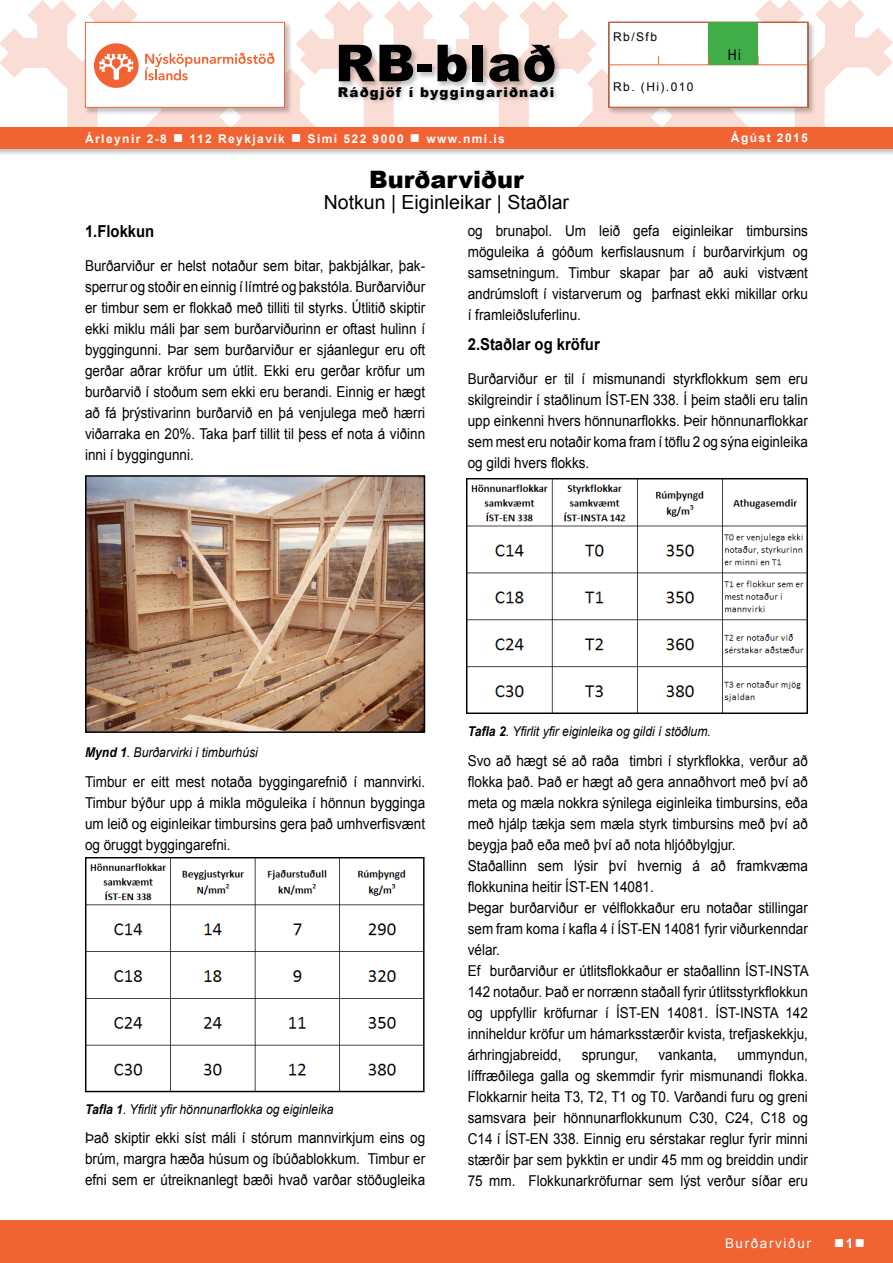
<style>
.page{position:relative;width:893px;height:1263px;background:#fff}
.page>*{position:absolute;margin:0;border:0;box-sizing:border-box;transform-origin:0 0}
.t1{font:900 51px "Arial";letter-spacing:.02em;color:#000}
.t2{font:900 24px "Arial";color:#000}
.t3{font:19.5px "Arial";color:#000}
.t4{font:700 16.5px "Arial";color:#000;scale:.9 1}
.t5{font:15px/21px "Arial";color:#000;text-align:justify;scale:.9 1}
.t6{font:14.7px "Arial";color:#000;scale:.84 1}
.t7{font:italic 13.5px "Arial";color:#000;scale:.9 1}
.t8{font:900 13.5px "Arial";letter-spacing:.085em;color:#000}
.t9{font:13.5px "Arial";letter-spacing:.12em;color:#fff}
.t10{font:700 13.5px "Arial";color:#fff}
.t11{font:700 12px "Arial";letter-spacing:.12em;color:#fff}
.t12{font:12px "Arial";letter-spacing:.12em;color:#000}
.s1{font-weight:700}
</style>
<div class="page">
<img style="left:85px;top:475px;width:341px;height:258px">
<img style="left:85px;top:858px;width:340px;height:235px">
<img style="left:467px;top:478px;width:340px;height:235px">
<div style="left:0;top:1220px;width:893px;height:43px;background:#f26334"></div>
<svg style="left:274px;top:1px;width:384px;height:125px"></svg>
<div style="left:0;top:126px;width:893px;height:30px;background:#000;opacity:.24"></div>
<div style="left:0;top:128px;width:893px;height:21px;background:#f26334"></div>
<div style="left:607px;top:21px;width:209px;height:94px;background:#000;opacity:.24"></div>
<div style="left:609px;top:22px;width:199px;height:85px;background:#fff"></div>
<div style="left:337px;top:44px;width:225px;height:45px;background:#000;opacity:.24"></div>
<div style="left:83px;top:21px;width:209px;height:94px;background:#000;opacity:.24"></div>
<div style="left:85px;top:22px;width:200px;height:86px;background:#fff;border:1px solid #f26334"></div>
<div style="left:336px;top:84px;width:223px;height:21px;background:#000;opacity:.25"></div>
<svg style="left:0;top:0;width:274px;height:128px"></svg>
<hr style="left:609px;top:65px;width:199px;height:1px;background:#f26334">
<div style="left:609px;top:22px;width:199px;height:86px;border:1px solid #f26334"></div>
<svg style="left:658px;top:0;width:235px;height:128px"></svg>
<h1 class="t1" style="left:335px;top:26px;width:223px">RB-blað</h1>
<p class="t8" style="left:338px;top:82px;width:218px">Ráðgjöf í byggingariðnaði</p>
<p class="t12" style="left:613px;top:29px;width:45px">Rb/Sfb</p>
<p class="t12" style="left:613px;top:79px;width:82px">Rb. (Hi).010</p>
<p class="t6" style="left:728px;top:45px;width:17px">Hi</p>
<p class="t11" style="left:85px;top:131px;width:421px">Árleynir 2-8 ■ 112 Reykjavík ■ Sími 522 9000 ■ www.nmi.is</p>
<p class="t11" style="left:731px;top:130px;width:78px">Ágúst 2015</p>
<h2 class="t2" style="left:369px;top:162px;width:156px">Burðarviður</h2>
<h3 class="t3" style="left:324px;top:190px;width:247px">Notkun | Eiginleikar | Staðlar</h3>
<p class="t4" style="left:85px;top:221px;width:79px">1.Flokkun</p>
<p class="t5" style="left:85px;top:256px;width:379px">Burðarviður er helst notaður sem bitar, þakbjálkar, þak&shy;sperrur og stoðir en einnig í límtré og þakstóla. Burðarviður er timbur sem er flokkað með tilliti til styrks. Útlitið skiptir ekki miklu máli þar sem burðarviðurinn er oftast hulinn í byggingunni. Þar sem burðarviður er sjáanlegur eru oft gerðar aðrar kröfur um útlit. Ekki eru gerðar kröfur um burðarvið í stoðum sem ekki eru berandi. Einnig er hægt að fá þrýstivarinn burðarvið en þá venjulega með hærri viðarraka en 20%. Taka þarf tillit til þess ef nota á viðinn inni í byggingunni.</p>
<p class="t5" style="left:468px;top:221px;width:379px">og brunaþol. Um leið gefa eiginleikar timbursins möguleika á góðum kerfislausnum í burðarvirkjum og samsetningum. Timbur skapar þar að auki vistvænt andrúmsloft í vistarverum og þarfnast ekki mikillar orku í framleiðsluferlinu.</p>
<p class="t4" style="left:468px;top:333px;width:148px">2.Staðlar og kröfur</p>
<p class="t5" style="left:468px;top:368px;width:379px">Burðarviður er til í mismunandi styrkflokkum sem eru skilgreindir í staðlinum ÍST-EN 338. Í þeim staðli eru talin upp einkenni hvers hönnunarflokks. Þeir hönnunarflokkar sem mest eru notaðir koma fram í töflu 2 og sýna eiginleika og gildi hvers flokks.</p>
<p class="t7" style="left:85px;top:744px;width:194px"><span class="s1">Mynd 1</span>. Burðarvirki í timburhúsi</p>
<p class="t5" style="left:85px;top:771px;width:379px">Timbur er eitt mest notaða byggingarefnið í mannvirki.<br>Timbur býður upp á mikla möguleika í hönnun bygginga um leið og eiginleikar timbursins gera það umhverfisvænt og öruggt byggingarefni.</p>
<p class="t7" style="left:85px;top:1100px;width:278px"><span class="s1">Tafla 1</span>. Yfirlit yfir hönnunarflokka og eiginleika</p>
<p class="t5" style="left:85px;top:1128px;width:379px">Það skiptir ekki síst máli í stórum mannvirkjum eins og brúm, margra hæða húsum og íbúðablokkum. Timbur er efni sem er útreiknanlegt bæði hvað varðar stöðugleika</p>
<p class="t7" style="left:468px;top:723px;width:272px"><span class="s1">Tafla 2</span>. Yfirlit yfir eiginleika og gildi í stöðlum.</p>
<p class="t5" style="left:468px;top:750px;width:380px;text-align:left">Svo að hægt sé að raða timbri í styrkflokka, verður að flokka það. Það er hægt að gera annaðhvort með því að meta og mæla nokkra sýnilega eiginleika timbursins, eða með hjálp tækja sem mæla styrk timbursins með því að beygja það eða með því að nota hljóðbylgjur.<br>Staðallinn sem lýsir því hvernig á að framkvæma flokkunina heitir ÍST-EN 14081.<br>Þegar burðarviður er vélflokkaður eru notaðar stillingar sem fram koma í kafla 4 í ÍST-EN 14081 fyrir viðurkenndar vélar.<br>Ef burðarviður er útlitsflokkaður er staðallinn ÍST-INSTA 142 notaður. Það er norrænn staðall fyrir útlitsstyrkflokkun og uppfyllir kröfurnar í ÍST-EN 14081. ÍST-INSTA 142 inniheldur kröfur um hámarksstærðir kvista, trefjaskekkju, árhringjabreidd,</p>
<p class="t5" style="left:468px;top:1044px;width:379px;text-indent:270px">ummyndun, líffræðilega galla og skemmdir fyrir mismunandi flokka.<br>Flokkarnir heita T3, T2, T1 og T0. Varðandi furu og greni samsvara þeir hönnunarflokkunum C30, C24, C18 og C14 í ÍST-EN 338. Einnig eru sérstakar reglur fyrir minni stærðir þar sem þykktin er undir 45 mm og breiddin undir 75 mm. Flokkunarkröfurnar sem lýst verður síðar eru</p>
<p class="t5" style="left:582px;top:1044px;width:64px">sprungur,</p>
<p class="t5" style="left:658px;top:1044px;width:67px">vankanta,</p>
<p class="t9" style="left:725px;top:1235px;width:87px">Burðarviður</p>
<p class="t10" style="left:834px;top:1234px;width:32px">■1■</p>
</div>
